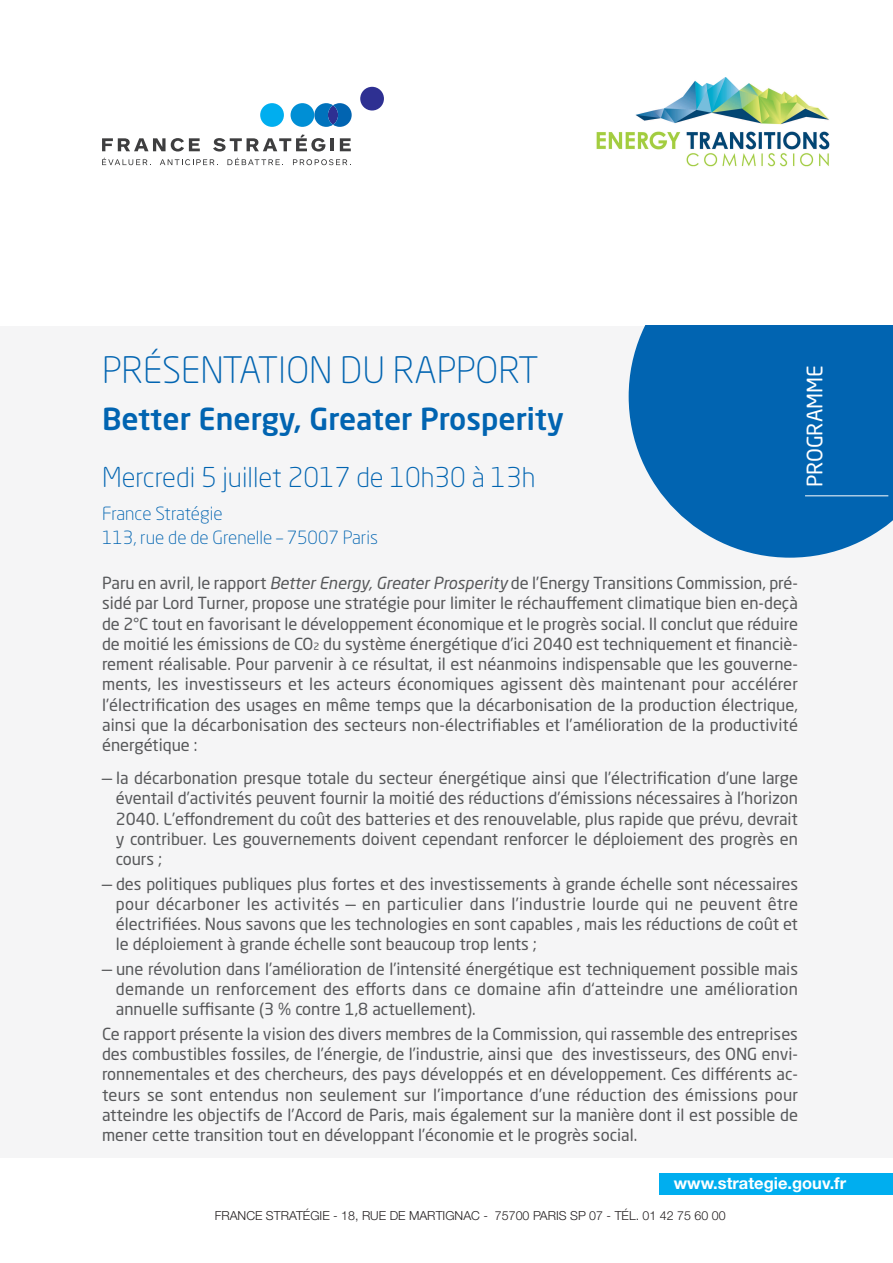
<style>
.page{position:relative;width:893px;height:1263px;background:#fff}
.page>*{position:absolute;margin:0;border:0;box-sizing:border-box;transform-origin:0 0}
.t1{font:300 36px "Neo Sans Pro";color:#0164b1}
.t2{font:500 30px "Neo Sans Pro";color:#0164b1}
.t3{font:300 27px "Neo Sans Pro";color:#0164b1}
.t4{font:21px "Neo Sans Pro";color:#fff}
.t5{font:300 18px/24px "Neo Sans Pro";color:#0164b1}
.t6{font:16.5px/20.2px "Neo Sans Pro";color:#57585a;text-align:justify}
.t7{font:700 16.5px "Helvetica Neue LT Com";color:#fff}
.t8{font:300 12.45px "Helvetica Neue LT Com";color:#231f20}
.s1{font-style:italic}
.s2{font-size:9.9px}
</style>
<div class="page">
<div style="left:0;top:326px;width:893px;height:831px;background:#f5f5f6"></div>
<svg style="left:629px;top:325px;width:264px;height:233px;background:#1e75b9"></svg>
<hr style="left:805px;top:495px;width:83px;height:1px;background:#fff">
<svg style="left:314px;top:103px;width:38px;height:24px"></svg>
<div style="left:291px;top:103px;width:23px;height:24px;background:#008fd5;border-radius:50%"></div>
<div style="left:260px;top:103px;width:24px;height:24px;background:#00aeef;border-radius:50%"></div>
<div style="left:360px;top:87px;width:24px;height:24px;background:#2e3092;border-radius:50%"></div>
<svg style="left:102px;top:138px;width:98px;height:14px"></svg>
<svg style="left:213px;top:134px;width:112px;height:18px"></svg>
<svg style="left:331px;top:138px;width:3px;height:13px"></svg>
<svg style="left:340px;top:138px;width:11px;height:13px"></svg>
<svg style="left:102px;top:158px;width:49px;height:7px"></svg>
<svg style="left:160px;top:159px;width:58px;height:6px"></svg>
<svg style="left:227px;top:158px;width:56px;height:7px"></svg>
<svg style="left:293px;top:159px;width:58px;height:6px"></svg>
<div style="left:659px;top:1174px;width:234px;height:21px;background:#00aeef"></div>
<img style="left:596px;top:77px;width:234px;height:90px">
<h1 class="t1" style="left:102px;top:356px;width:438px">Présentation du raPPort</h1>
<h2 class="t2" style="left:102px;top:407px;width:463px">Better Energy, Greater Prosperity</h2>
<h3 class="t3" style="left:102px;top:467px;width:435px">Mercredi 5 juillet 2017 de 10h30 à 13h</h3>
<p class="t5" style="left:102px;top:503px;width:277px">France stratégie<br>113, rue de de Grenelle – 75007 Paris</p>
<p class="t4" style="left:807px;top:487px;width:123px;rotate:-90deg">PROGRAMME</p>
<p class="t6" style="left:102px;top:574px;width:697px">Paru en avril, le rapport <span class="s1">Better Energy, Greater Prosperity</span> de l’Energy Transitions Commission, pré&shy;sidé par Lord Turner, propose une stratégie pour limiter le réchauffement climatique bien en-deçà de 2°C tout en favorisant le développement économique et le progrès social. Il conclut que réduire de moitié les émissions de CO<span class="s2">2</span> du système énergétique d’ici 2040 est techniquement et financiè&shy;rement réalisable. Pour parvenir à ce résultat, il est néanmoins indispensable que les gouverne&shy;ments, les investisseurs et les acteurs économiques agissent dès maintenant pour accélérer l’électrification des usages en même temps que la décarbonisation de la production électrique, ainsi que la décarbonisation des secteurs non-électrifiables et l’amélioration de la productivité énergétique :</p>
<p class="t6" style="left:116px;top:769px;width:684px;text-indent:-14px">— la décarbonation presque totale du secteur énergétique ainsi que l’électrification d’une large éventail d’activités peuvent fournir la moitié des réductions d’émissions nécessaires à l’horizon 2040. L’effondrement du coût des batteries et des renouvelable, plus rapide que prévu, devrait y contribuer. Les gouvernements doivent cependant renforcer le déploiement des progrès en cours ;</p>
<p class="t6" style="left:116px;top:875px;width:684px;text-indent:-14px">— des politiques publiques plus fortes et des investissements à grande échelle sont nécessaires pour décarboner les activités — en particulier dans l’industrie lourde qui ne peuvent être électrifiées. Nous savons que les technologies en sont capables , mais les réductions de coût et le déploiement à grande échelle sont beaucoup trop lents ;</p>
<p class="t6" style="left:116px;top:960px;width:684px;text-indent:-14px">— une révolution dans l’amélioration de l’intensité énergétique est techniquement possible mais demande un renforcement des efforts dans ce domaine afin d‘atteindre une amélioration annuelle suffisante (3 % contre 1,8 actuellement).</p>
<p class="t6" style="left:102px;top:1025px;width:697px">Ce rapport présente la vision des divers membres de la Commission, qui rassemble des entreprises des combustibles fossiles, de l’énergie, de l’industrie, ainsi que des investisseurs, des ONG envi&shy;ronnementales et des chercheurs, des pays développés et en développement. Ces différents ac&shy;teurs se sont entendus non seulement sur l’importance d’une réduction des émissions pour atteindre les objectifs de l’Accord de Paris, mais également sur la manière dont il est possible de mener cette transition tout en développant l’économie et le progrès social.</p>
<p class="t7" style="left:674px;top:1173px;width:174px">www.strategie.gouv.fr</p>
<p class="t8" style="left:215px;top:1208px;width:512px">FRANCE STRATÉGIE - 18, RUE DE MARTIGNAC - 75700 PARIS SP 07 - TÉL. 01 42 75 60 00</p>
</div>
